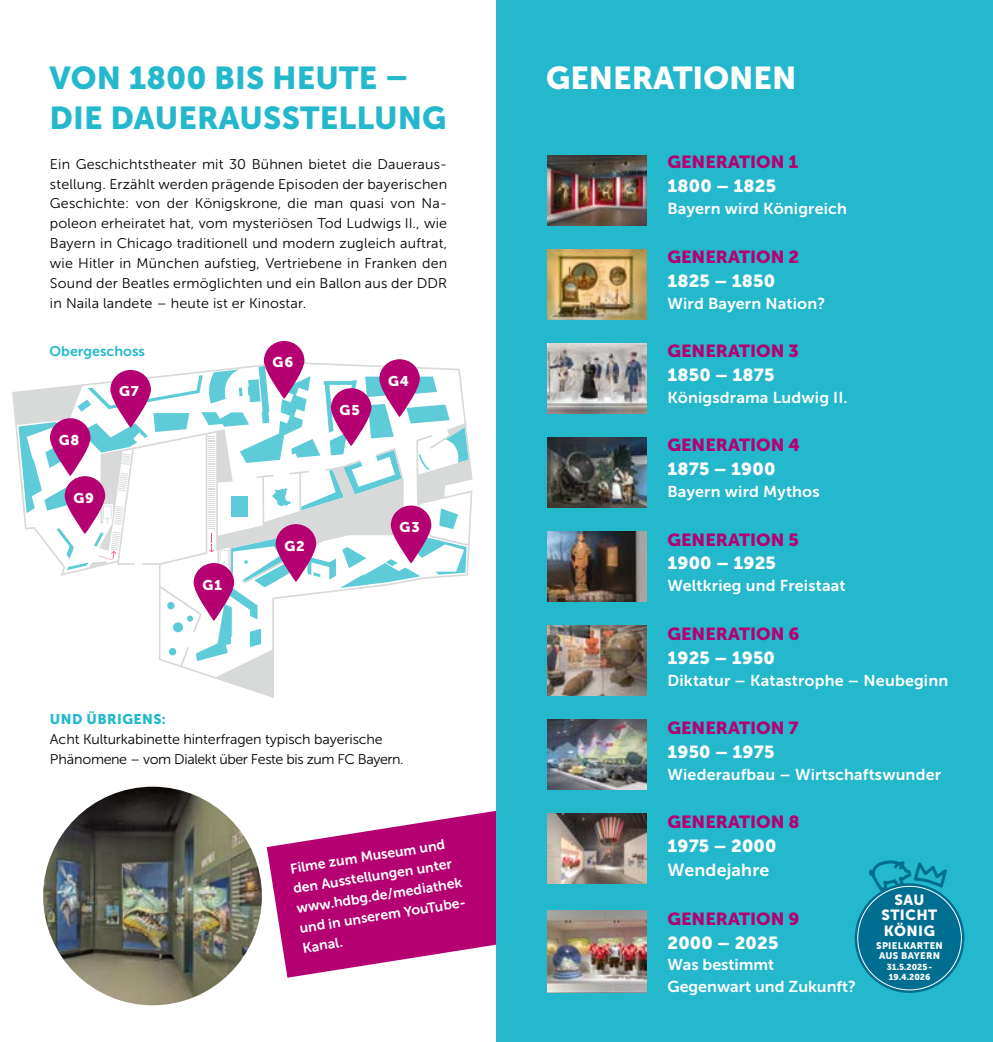
<style>
.page{position:relative;width:993px;height:1042px;background:#fff}
.page>*{position:absolute;margin:0;border:0;box-sizing:border-box;transform-origin:0 0}
.t1{font:31.5px/39.7px "Museo Sans 900";letter-spacing:.005em;color:#24b8cd}
.t2{font:31.5px "Museo Sans 900";color:#fff}
.t3{font:17.5px "Museo Sans 900";color:#b40070}
.t4{font:17.5px "Museo Sans 900";letter-spacing:.01em;color:#fff}
.t5{font:17.5px "Museo Sans 700";letter-spacing:.01em;color:#fff}
.t6{font:15.75px/21.9px "Museo Sans 700";letter-spacing:.01em;color:#fff}
.t7{font:14.7px/15.2px "Museo Sans 900";letter-spacing:.03em;color:#fff;text-align:center}
.t8{font:14px/19.8px "Museo Sans 300";letter-spacing:-.01em;color:#000;text-align:justify}
.t9{font:14px/20.1px "Museo Sans 700";color:#fff}
.t10{font:14px "Museo Sans 900";color:#fff}
.t11{font:14px "Museo Sans 700";color:#24b8cd}
.t12{font:14px "Museo Sans 900";letter-spacing:.03em;color:#24b8cd}
.t13{font:9.45px/10px "Museo Sans 900";letter-spacing:.03em;color:#fff}
.t14{font:8.58px/10px "Museo Sans 900";color:#fff}
</style>
<div class="page">
<svg style="left:267px;top:810px;width:229px;height:167px;fill:#b40070"></svg>
<svg style="left:12px;top:362px;width:460px;height:336px"></svg>
<svg style="left:18px;top:366px;width:450px;height:295px"></svg>
<img style="left:43px;top:787px;width:219px;height:218px;border-radius:109px">
<div style="left:496px;top:0;width:496px;height:1042px;background:#24b8cd"></div>
<img style="left:547px;top:155px;width:98px;height:70px">
<img style="left:547px;top:249px;width:98px;height:70px">
<img style="left:547px;top:343px;width:98px;height:70px">
<img style="left:547px;top:438px;width:98px;height:69px">
<img style="left:547px;top:532px;width:98px;height:69px">
<img style="left:547px;top:626px;width:98px;height:69px">
<img style="left:547px;top:720px;width:98px;height:69px">
<img style="left:547px;top:814px;width:98px;height:69px">
<img style="left:547px;top:910px;width:98px;height:82px">
<svg style="left:193px;top:563px;width:41px;height:58px;fill:#b40070"></svg>
<svg style="left:275px;top:524px;width:41px;height:58px;background:#b4398f"></svg>
<svg style="left:390px;top:505px;width:41px;height:58px;background:#ba3b90"></svg>
<svg style="left:379px;top:359px;width:41px;height:58px;background:#b93b90"></svg>
<svg style="left:331px;top:388px;width:40px;height:58px;background:#bb388e"></svg>
<svg style="left:264px;top:341px;width:40px;height:58px;background:#b8378e"></svg>
<svg style="left:110px;top:370px;width:41px;height:58px;fill:#b40070"></svg>
<svg style="left:50px;top:418px;width:40px;height:58px;fill:#b40070"></svg>
<svg style="left:65px;top:476px;width:40px;height:58px;fill:#b40070"></svg>
<div style="left:854px;top:883px;width:110px;height:110px;background:#006e90;border-radius:50%"></div>
<svg style="left:868px;top:860px;width:82px;height:42px"></svg>
<h1 class="t1" style="left:50px;top:58px;width:398px">VON 1800 BIS HEUTE –<br>DIE DAUERAUSSTELLUNG</h1>
<p class="t8" style="left:50px;top:154px;width:398px">Ein Geschichtstheater mit 30 Bühnen bietet die Daueraus&shy;stellung. Erzählt werden prägende Episoden der bayerischen Geschichte: von der Königskrone, die man quasi von Na&shy;poleon erheiratet hat, vom mysteriösen Tod Ludwigs II., wie Bayern in Chicago traditionell und modern zugleich auftrat, wie Hitler in München aufstieg, Vertriebene in Franken den Sound der Beatles ermöglichten und ein Ballon aus der DDR in Naila landete – heute ist er Kinostar.</p>
<p class="t11" style="left:50px;top:343px;width:97px">Obergeschoss</p>
<p class="t10" style="left:59px;top:432px;width:22px">G 8</p>
<p class="t10" style="left:73px;top:490px;width:22px">G 9</p>
<p class="t10" style="left:119px;top:384px;width:21px">G 7</p>
<p class="t10" style="left:202px;top:577px;width:21px">G 1</p>
<p class="t10" style="left:272px;top:355px;width:22px">G 6</p>
<p class="t10" style="left:339px;top:402px;width:22px">G 5</p>
<p class="t10" style="left:388px;top:373px;width:23px">G 4</p>
<p class="t10" style="left:284px;top:538px;width:22px">G 2</p>
<p class="t10" style="left:399px;top:519px;width:22px">G 3</p>
<p class="t12" style="left:50px;top:711px;width:118px">UND ÜBRIGENS:</p>
<p class="t8" style="left:50px;top:730px;width:355px">Acht Kulturkabinette hinterfragen typisch bayerische<br>Phänomene – vom Dialekt über Feste bis zum FC Bayern.</p>
<p class="t9" style="left:288px;top:859px;width:170px;rotate:-9deg">Filme zum Museum und den Ausstellungen unter www.hdbg.de/mediathek und in unserem YouTube-<br>Kanal.</p>
<h1 class="t2" style="left:546px;top:60px;width:252px">GENERATIONEN</h1>
<p class="t3" style="left:667px;top:152px;width:132px">GENERATION 1</p>
<p class="t4" style="left:667px;top:176px;width:110px">1800 – 1825</p>
<p class="t6" style="left:667px;top:198px;width:181px">Bayern wird Königreich</p>
<p class="t3" style="left:667px;top:247px;width:133px">GENERATION 2</p>
<p class="t4" style="left:667px;top:271px;width:109px">1825 – 1850</p>
<p class="t6" style="left:667px;top:292px;width:159px">Wird Bayern Nation?</p>
<p class="t3" style="left:667px;top:341px;width:133px">GENERATION 3</p>
<p class="t4" style="left:667px;top:365px;width:108px">1850 – 1875</p>
<p class="t6" style="left:667px;top:386px;width:181px">Königsdrama Ludwig II.</p>
<p class="t3" style="left:667px;top:435px;width:134px">GENERATION 4</p>
<p class="t4" style="left:667px;top:459px;width:109px">1875 – 1900</p>
<p class="t6" style="left:667px;top:481px;width:154px">Bayern wird Mythos</p>
<p class="t3" style="left:667px;top:529px;width:133px">GENERATION 5</p>
<p class="t4" style="left:667px;top:553px;width:110px">1900 – 1925</p>
<p class="t6" style="left:667px;top:575px;width:179px">Weltkrieg und Freistaat</p>
<p class="t3" style="left:667px;top:624px;width:133px">GENERATION 6</p>
<p class="t4" style="left:667px;top:648px;width:109px">1925 – 1950</p>
<p class="t6" style="left:667px;top:669px;width:282px">Diktatur – Katastrophe – Neubeginn</p>
<p class="t3" style="left:667px;top:718px;width:133px">GENERATION 7</p>
<p class="t4" style="left:667px;top:742px;width:108px">1950 – 1975</p>
<p class="t6" style="left:667px;top:763px;width:275px">Wiederaufbau – Wirtschaftswunder</p>
<p class="t3" style="left:667px;top:812px;width:134px">GENERATION 8</p>
<p class="t4" style="left:667px;top:836px;width:111px">1975 – 2000</p>
<p class="t5" style="left:667px;top:860px;width:103px">Wendejahre</p>
<p class="t3" style="left:667px;top:908px;width:133px">GENERATION 9</p>
<p class="t4" style="left:667px;top:932px;width:112px">2000 – 2025</p>
<p class="t6" style="left:667px;top:954px;width:190px">Was bestimmt<br>Gegenwart und Zukunft?</p>
<p class="t7" style="left:881px;top:892px;width:57px">SAU<br>STICHT<br>KÖNIG</p>
<p class="t13" style="left:875px;top:941px;width:68px">SPIELKARTEN<br>AUS BAYERN</p>
<p class="t14" style="left:886px;top:962px;width:47px">31.5.2025 -<br>19.4.2026</p>
</div>
